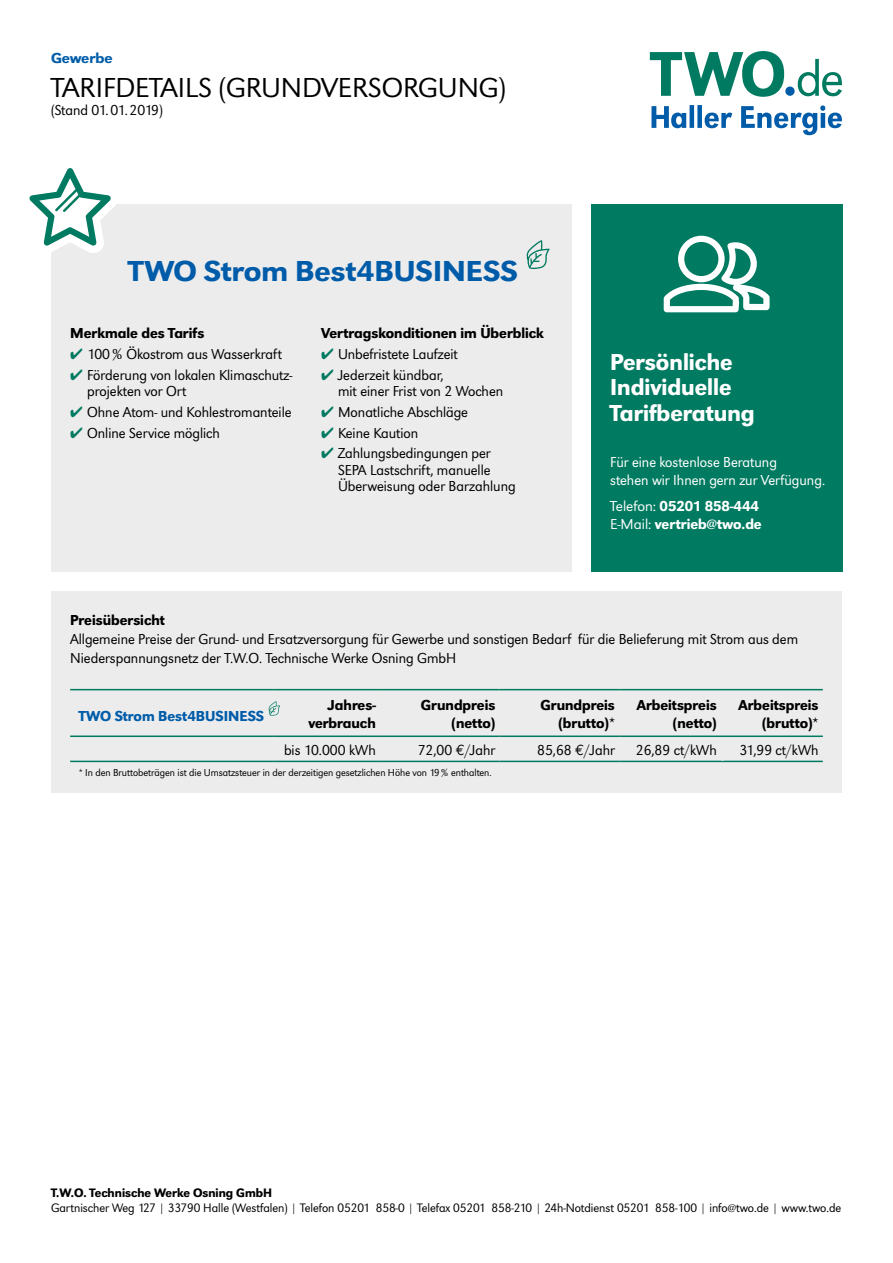
<style>
.page{position:relative;width:893px;height:1263px;background:#fff}
.page>*{position:absolute;margin:0;border:0;box-sizing:border-box;transform-origin:0 0}
.t1{font:500 expanded 30px "URW Grotesk T";color:#005ca9}
.t2{font:28.5px "URW Grotesk T Ligh Wide";color:#000}
.t3{font:500 24px/25.5px "URW Grotesk T";color:#fff}
.t4{font:15px/16.5px "URW Grotesk T Ligh";color:#000}
.t5{font:500 15px/18px "URW Grotesk T";color:#000;text-align:right}
.t6{font:15px/18px "URW Grotesk T Ligh";color:#fff}
.t7{font:500 15px/18px "URW Grotesk T";color:#fff}
.t8{font:500 15px "URW Grotesk T";color:#005ca9}
.t9{font:15px "URW Grotesk T Ligh";letter-spacing:-.02em;color:#000}
.t10{font:500 expanded 15px "URW Grotesk T";color:#005ca9}
.t11{font:12.75px "URW Grotesk T Ligh";color:#000}
.t12{font:500 12.75px "URW Grotesk T";color:#000}
.t13{font:10.5px "URW Grotesk T Ligh";color:#000}
.s1{color:#007a60}
.s2{font-family:"URW Grotesk T Ligh Wide";font-weight:400}
.s3{font-family:"Euro Mono"}
</style>
<div class="page">
<div style="left:591px;top:204px;width:251px;height:368px;background:#007a60"></div>
<div style="left:51px;top:204px;width:521px;height:368px;background:#ececed"></div>
<div style="left:51px;top:591px;width:791px;height:202px;background:#ececed"></div>
<svg style="left:651px;top:105px;width:191px;height:30px"></svg>
<svg style="left:650px;top:51px;width:192px;height:46px"></svg>
<div style="left:785px;top:87px;width:10px;height:9px;background:#005ca9;border-radius:50%"></div>
<svg style="left:29px;top:168px;width:87px;height:85px"></svg>
<svg style="left:664px;top:236px;width:106px;height:76px"></svg>
<hr style="left:721px;top:761px;width:102px;height:1px;background:#007a60">
<hr style="left:70px;top:689px;width:204px;height:1px;background:#007a60">
<hr style="left:274px;top:689px;width:106px;height:1px;background:#007a60">
<hr style="left:380px;top:689px;width:120px;height:1px;background:#007a60">
<hr style="left:500px;top:689px;width:119px;height:1px;background:#007a60">
<hr style="left:619px;top:689px;width:102px;height:1px;background:#007a60">
<hr style="left:721px;top:689px;width:102px;height:1px;background:#007a60">
<hr style="left:70px;top:735px;width:204px;height:2px;background:#007a60">
<hr style="left:274px;top:735px;width:106px;height:2px;background:#007a60">
<hr style="left:380px;top:735px;width:120px;height:2px;background:#007a60">
<hr style="left:500px;top:735px;width:119px;height:2px;background:#007a60">
<hr style="left:619px;top:735px;width:102px;height:2px;background:#007a60">
<hr style="left:721px;top:735px;width:102px;height:2px;background:#007a60">
<hr style="left:70px;top:761px;width:204px;height:1px;background:#007a60">
<hr style="left:274px;top:761px;width:106px;height:1px;background:#007a60">
<hr style="left:380px;top:761px;width:120px;height:1px;background:#007a60">
<hr style="left:500px;top:761px;width:119px;height:1px;background:#007a60">
<hr style="left:619px;top:761px;width:102px;height:1px;background:#007a60">
<svg style="left:268px;top:701px;width:12px;height:15px"></svg>
<svg style="left:526px;top:240px;width:24px;height:29px"></svg>
<p class="t10" style="left:51px;top:49px;width:63px">Gewerbe</p>
<h2 class="t2" style="left:51px;top:71px;width:456px">TARIFDETAILS (GRUNDVERSORGUNG)</h2>
<p class="t9" style="left:51px;top:101px;width:113px">(Stand 01.01.2019)</p>
<h1 class="t1" style="left:129px;top:253px;width:391px">TWO Strom Best4BUSINESS</h1>
<p class="t5" style="left:70px;top:324px;width:136px">Merkmale des Tarifs</p>
<p class="t4" style="left:70px;top:345px;width:213px"><span class="s1">✔</span> 100% Ökostrom aus Wasserkraft</p>
<p class="t4" style="left:87px;top:366px;width:207px;text-indent:-17px"><span class="s1">✔</span> Förderung von lokalen Klimaschutz&shy;projekten vor Ort</p>
<p class="t4" style="left:70px;top:403px;width:223px"><span class="s1">✔</span> Ohne Atom- und Kohlestromanteile</p>
<p class="t4" style="left:70px;top:424px;width:151px"><span class="s1">✔</span> Online Service möglich</p>
<p class="t5" style="left:321px;top:324px;width:225px">Vertragskonditionen im Überblick</p>
<p class="t4" style="left:321px;top:346px;width:138px"><span class="s1">✔</span> Unbefristete Laufzeit</p>
<p class="t4" style="left:338px;top:366px;width:167px;text-indent:-17px"><span class="s1">✔</span> Jederzeit kündbar,<br>mit einer Frist von 2 Wochen</p>
<p class="t4" style="left:321px;top:403px;width:149px"><span class="s1">✔</span> Monatliche Abschläge</p>
<p class="t4" style="left:321px;top:424px;width:99px"><span class="s1">✔</span> Keine Kaution</p>
<p class="t4" style="left:338px;top:445px;width:179px;text-indent:-17px"><span class="s1">✔</span> Zahlungsbedingungen per<br>SEPA Lastschrift, manuelle<br>Überweisung oder Barzahlung</p>
<h3 class="t3" style="left:610px;top:349px;width:146px">Persönliche<br>Individuelle<br>Tarifberatung</h3>
<p class="t6" style="left:610px;top:453px;width:216px">Für eine kostenlose Beratung<br>stehen wir Ihnen gern zur Verfügung.</p>
<p class="t7" style="left:610px;top:497px;width:153px"><span class="s2">Telefon:</span> 05201 858-444<br><span class="s2">E-Mail:</span> vertrieb@two.de</p>
<p class="t5" style="left:70px;top:611px;width:96px">Preisübersicht</p>
<p class="t4" style="left:70px;top:630px;width:729px;line-height:19.2px">Allgemeine Preise der Grund- und Ersatzversorgung für Gewerbe und sonstigen Bedarf für die Belieferung mit Strom aus dem<br>Niederspannungsnetz der T.W.O. Technische Werke Osning GmbH</p>
<p class="t8" style="left:79px;top:708px;width:187px">TWO Strom Best4BUSINESS</p>
<p class="t5" style="left:308px;top:696px;width:69px">Jahres&shy;verbrauch</p>
<p class="t5" style="left:421px;top:696px;width:76px">Grundpreis (netto)</p>
<p class="t5" style="left:540px;top:696px;width:76px">Grundpreis (brutto)*</p>
<p class="t5" style="left:637px;top:696px;width:82px">Arbeitspreis (netto)</p>
<p class="t5" style="left:738px;top:696px;width:82px">Arbeitspreis (brutto)*</p>
<p class="t4" style="left:284px;top:742px;width:93px">bis 10.000 kWh</p>
<p class="t4" style="left:418px;top:742px;width:79px">72,00 <span class="s3">€</span>/Jahr</p>
<p class="t4" style="left:537px;top:742px;width:79px">85,68 <span class="s3">€</span>/Jahr</p>
<p class="t4" style="left:636px;top:742px;width:82px">26,89 ct/kWh</p>
<p class="t4" style="left:740px;top:742px;width:80px">31,99 ct/kWh</p>
<p class="t13" style="left:79px;top:766px;width:414px">* In den Bruttobeträgen ist die Umsatzsteuer in der derzeitigen gesetzlichen Höhe von 19% enthalten.</p>
<p class="t12" style="left:51px;top:1185px;width:223px">T.W.O. Technische Werke Osning GmbH</p>
<p class="t11" style="left:51px;top:1200px;width:792px">Gartnischer Weg 127 | 33790 Halle (Westfalen) | Telefon 05201 858-0 | Telefax 05201 858-210 | 24h-Notdienst 05201 858-100 | info@two.de | www.two.de</p>
</div>
